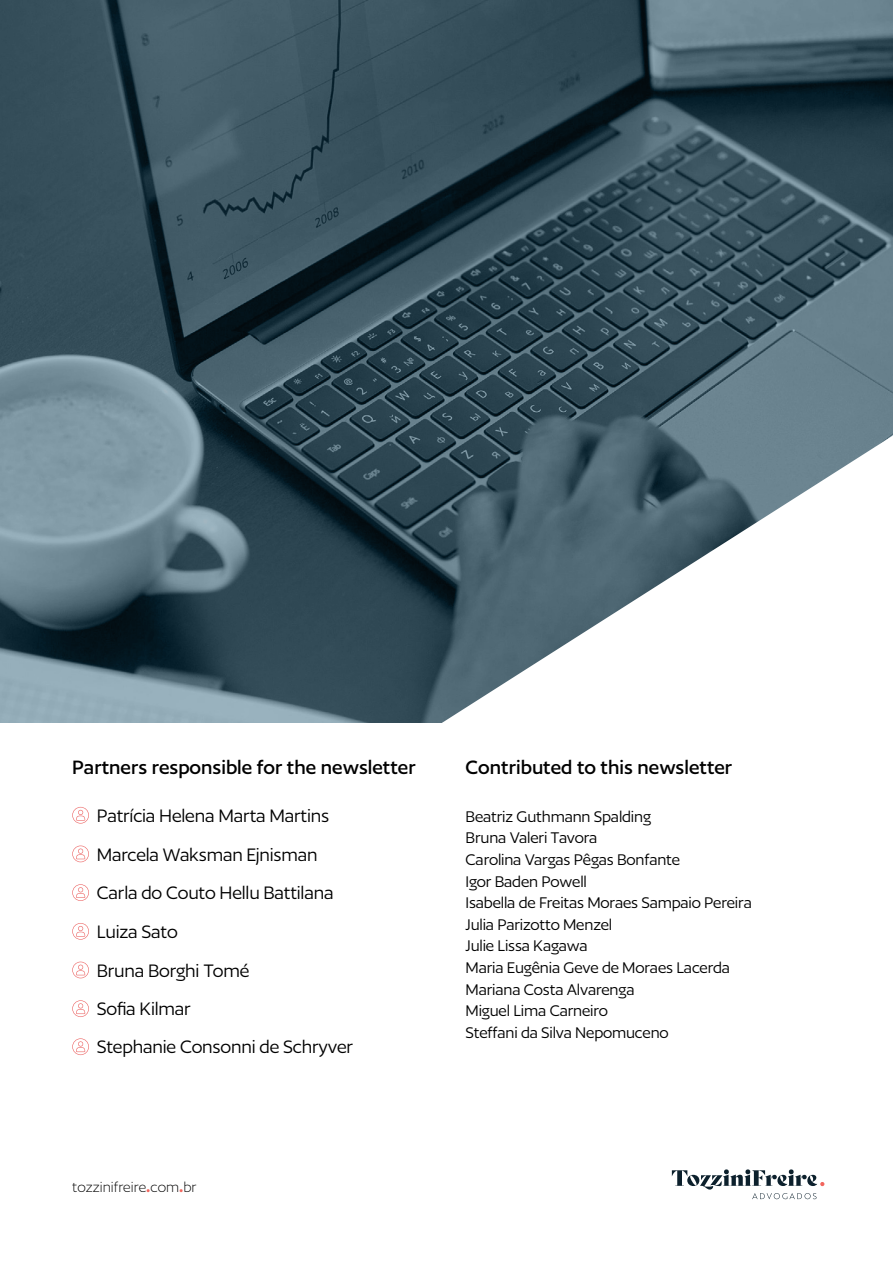
<style>
.page{position:relative;width:893px;height:1263px;background:#fff}
.page>*{position:absolute;margin:0;border:0;box-sizing:border-box;transform-origin:0 0}
.t1{font:500 22.5px "Author";color:#000}
.t2{font:21px/38.5px "Author";letter-spacing:-.01em;color:#000}
.t3{font:18px/21.6px "Author";letter-spacing:-.01em;color:#000}
.t4{font:300 16.5px "Author";color:#000}
.s1{font-weight:700;color:#f2665e}
</style>
<div class="page">
<svg style="left:672px;top:1169px;width:152px;height:30px"></svg>
<img style="left:0;top:0;width:893px;height:723px">
<svg style="left:435px;top:435px;width:458px;height:288px"></svg>
<svg style="left:72px;top:807px;width:17px;height:16px"></svg>
<svg style="left:72px;top:845px;width:17px;height:17px"></svg>
<svg style="left:72px;top:884px;width:17px;height:17px"></svg>
<svg style="left:72px;top:923px;width:17px;height:17px"></svg>
<svg style="left:72px;top:962px;width:17px;height:16px"></svg>
<svg style="left:72px;top:1000px;width:17px;height:17px"></svg>
<svg style="left:72px;top:1038px;width:17px;height:17px"></svg>
<p class="t1" style="left:72px;top:755px;width:345px">Partners responsible for the newsletter</p>
<p class="t1" style="left:466px;top:755px;width:268px">Contributed to this newsletter</p>
<p class="t2" style="left:97px;top:796px;width:258px">Patrícia Helena Marta Martins<br>Marcela Waksman Ejnisman<br>Carla do Couto Hellu Battilana<br>Luiza Sato<br>Bruna Borghi Tomé<br>Sofia Kilmar<br>Stephanie Consonni de Schryver</p>
<p class="t4" style="left:72px;top:1179px;width:126px">tozzinifreire<span class="s1">.</span>com<span class="s1">.</span>br</p>
<p class="t3" style="left:466px;top:805px;width:288px">Beatriz Guthmann Spalding<br>Bruna Valeri Tavora<br>Carolina Vargas Pêgas Bonfante<br>Igor Baden Powell<br>Isabella de Freitas Moraes Sampaio Pereira<br>Julia Parizotto Menzel<br>Julie Lissa Kagawa<br>Maria Eugênia Geve de Moraes Lacerda<br>Mariana Costa Alvarenga<br>Miguel Lima Carneiro<br>Steffani da Silva Nepomuceno</p>
</div>
